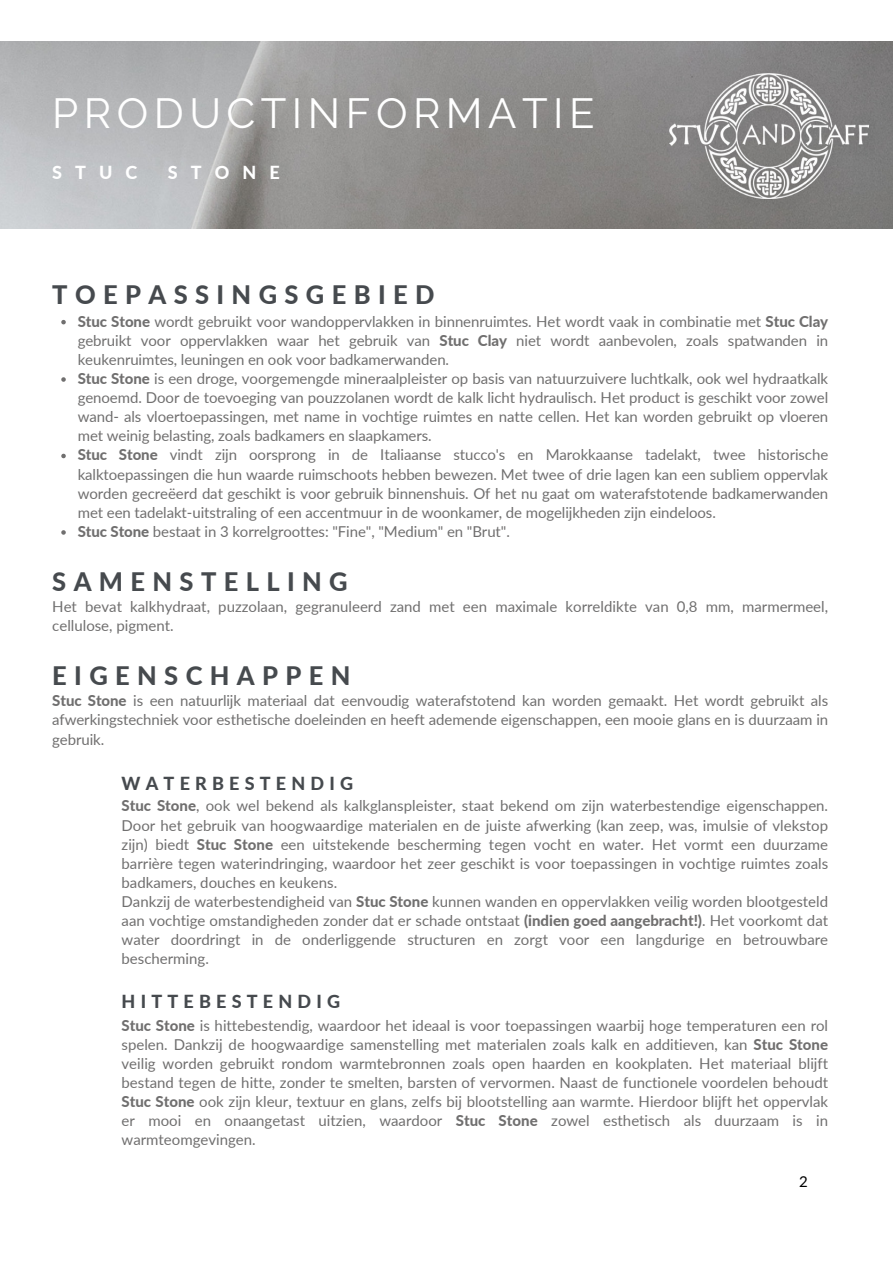
<style>
.page{position:relative;width:893px;height:1264px;background:#fff}
.page>*{position:absolute;margin:0;border:0;box-sizing:border-box;transform-origin:0 0}
.t1{font:42px "Raleway";letter-spacing:.13em;color:#fff}
.t2{font:800 25.5px "Lato";letter-spacing:.29em;color:#464a4e}
.t3{font:800 18px "Lato";letter-spacing:.29em;color:#464a4e}
.t4{font:800 18px "Lato";letter-spacing:.725em;color:#fff}
.t5{font:15px/19px "Lato";color:#706f6f;text-align:justify}
.t6{font:15px "Lato";color:#000}
.s1{font-weight:800}
</style>
<div class="page">
<img style="left:0;top:42px;width:892px;height:186px">
<img style="left:659px;top:63px;width:221px;height:149px">
<img style="left:669px;top:74px;width:199px;height:125px">
<svg style="left:61px;top:320px;width:5px;height:4px"></svg>
<svg style="left:61px;top:377px;width:5px;height:5px"></svg>
<svg style="left:61px;top:454px;width:5px;height:4px"></svg>
<svg style="left:61px;top:530px;width:5px;height:4px"></svg>
<p class="t1" style="left:52px;top:88px;width:544px">PRODUCTINFORMATIE</p>
<p class="t4" style="left:52px;top:161px;width:87px">STUC</p>
<p class="t4" style="left:168px;top:161px;width:113px">STONE</p>
<p class="t2" style="left:52px;top:279px;width:383px">TOEPASSINGSGEBIED</p>
<p class="t5" style="left:78px;top:311px;width:752px"><span class="s1">Stuc Stone</span> wordt gebruikt voor wandoppervlakken in binnenruimtes. Het wordt vaak in combinatie met <span class="s1">Stuc Clay </span>gebruikt voor oppervlakken waar het gebruik van <span class="s1">Stuc Clay</span> niet wordt aanbevolen, zoals spatwanden in keukenruimtes, leuningen en ook voor badkamerwanden.</p>
<p class="t5" style="left:78px;top:368px;width:752px"><span class="s1">Stuc Stone</span> is een droge, voorgemengde mineraalpleister op basis van natuurzuivere luchtkalk, ook wel hydraatkalk genoemd. Door de toevoeging van pouzzolanen wordt de kalk licht hydraulisch. Het product is geschikt voor zowel wand- als vloertoepassingen, met name in vochtige ruimtes en natte cellen. Het kan worden gebruikt op vloeren met weinig belasting, zoals badkamers en slaapkamers.</p>
<p class="t5" style="left:78px;top:445px;width:752px"><span class="s1">Stuc Stone</span> vindt zijn oorsprong in de Italiaanse stucco's en Marokkaanse tadelakt, twee historische kalktoepassingen die hun waarde ruimschoots hebben bewezen. Met twee of drie lagen kan een subliem oppervlak worden gecreëerd dat geschikt is voor gebruik binnenshuis. Of het nu gaat om waterafstotende badkamerwanden met een tadelakt-uitstraling of een accentmuur in de woonkamer, de mogelijkheden zijn eindeloos.</p>
<p class="t5" style="left:78px;top:521px;width:433px"><span class="s1">Stuc Stone</span> bestaat in 3 korrelgroottes: "Fine", "Medium" en "Brut".</p>
<p class="t2" style="left:52px;top:566px;width:297px">SAMENSTELLING</p>
<p class="t5" style="left:52px;top:597px;width:777px">Het bevat kalkhydraat, puzzolaan, gegranuleerd zand met een maximale korreldikte van 0,8 mm, marmermeel, cellulose, pigment.</p>
<p class="t2" style="left:52px;top:660px;width:300px">EIGENSCHAPPEN</p>
<p class="t5" style="left:52px;top:691px;width:777px"><span class="s1">Stuc Stone</span> is een natuurlijk materiaal dat eenvoudig waterafstotend kan worden gemaakt. Het wordt gebruikt als afwerkingstechniek voor esthetische doeleinden en heeft ademende eigenschappen, een mooie glans en is duurzaam in gebruik.</p>
<p class="t3" style="left:122px;top:772px;width:233px">WATERBESTENDIG</p>
<p class="t5" style="left:122px;top:796px;width:708px"><span class="s1">Stuc Stone</span>, ook wel bekend als kalkglanspleister, staat bekend om zijn waterbestendige eigenschappen.<br>Door het gebruik van hoogwaardige materialen en de juiste afwerking (kan zeep, was, imulsie of vlekstop zijn) biedt <span class="s1">Stuc Stone</span> een uitstekende bescherming tegen vocht en water. Het vormt een duurzame barrière tegen waterindringing, waardoor het zeer geschikt is voor toepassingen in vochtige ruimtes zoals badkamers, douches en keukens.</p>
<p class="t5" style="left:122px;top:891px;width:708px">Dankzij de waterbestendigheid van <span class="s1">Stuc Stone</span> kunnen wanden en oppervlakken veilig worden blootgesteld aan vochtige omstandigheden zonder dat er schade ontstaat <span class="s1">(indien goed aangebracht!)</span>. Het voorkomt dat water doordringt in de onderliggende structuren en zorgt voor een langdurige en betrouwbare bescherming.</p>
<p class="t3" style="left:122px;top:990px;width:220px">HITTEBESTENDIG</p>
<p class="t5" style="left:122px;top:1015px;width:708px"><span class="s1">Stuc Stone</span> is hittebestendig, waardoor het ideaal is voor toepassingen waarbij hoge temperaturen een rol spelen. Dankzij de hoogwaardige samenstelling met materialen zoals kalk en additieven, kan <span class="s1">Stuc Stone </span>veilig worden gebruikt rondom warmtebronnen zoals open haarden en kookplaten. Het materiaal blijft bestand tegen de hitte, zonder te smelten, barsten of vervormen. Naast de functionele voordelen behoudt <span class="s1">Stuc Stone</span> ook zijn kleur, textuur en glans, zelfs bij blootstelling aan warmte. Hierdoor blijft het oppervlak er mooi en onaangetast uitzien, waardoor <span class="s1">Stuc Stone</span> zowel esthetisch als duurzaam is in warmteomgevingen.</p>
<p class="t6" style="left:799px;top:1172px;width:10px">2</p>
</div>
